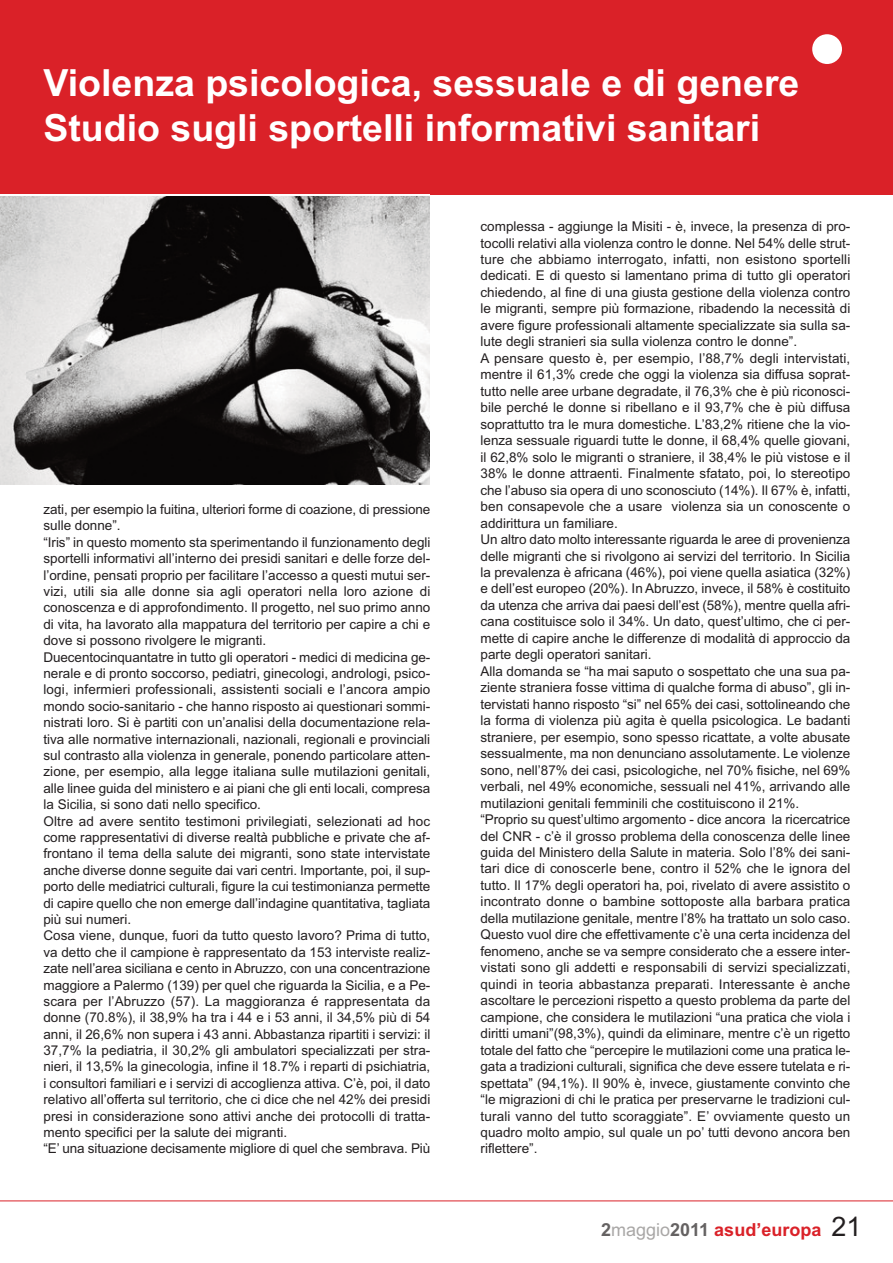
<style>
.page{position:relative;width:893px;height:1263px;background:#fff}
.page>*{position:absolute;margin:0;border:0;box-sizing:border-box;transform-origin:0 0}
.t1{font:700 37.5px/45px "Arial";color:#fff}
.t2{font:700 18px "Arial";color:#da2128}
.t3{font:13.5px/16.5px "Arial";color:#231f20}
.s1{color:#656262}
.s2{font-weight:400;color:#a9a7a6}
.s3{font-weight:400;font-size:27px;color:#231f20}
</style>
<div class="page">
<div style="left:0;top:0;width:892px;height:194px;background:#da2128"></div>
<div style="left:812px;top:34px;width:30px;height:30px;background:#fff;border-radius:50%"></div>
<img style="left:0;top:196px;width:429px;height:288px">
<hr style="left:0;top:1201px;width:892px;height:1px;background:#da2128">
<h1 class="t1" style="left:43px;top:64px;width:757px">Violenza psicologica, sessuale e di genere<br>Studio sugli sportelli informativi sanitari</h1>
<p class="t3" style="left:43px;top:502px;width:388px">zati, per esempio la fuitina, ulteriori forme di coazione, di pressione sulle donne”.<br>“Iris” in questo momento sta sperimentando il funzionamento degli sportelli informativi all’interno dei presidi sanitari e delle forze del&shy;l’ordine, pensati proprio per facilitare l’accesso a questi mutui ser&shy;vizi, utili sia alle donne sia agli operatori nella loro azione di conoscenza e di approfondimento. Il progetto, nel suo primo anno di vita, ha lavorato alla mappatura del territorio per capire a chi e dove si possono rivolgere le migranti.<br>Duecentocinquantatre in tutto gli operatori - medici di medicina ge&shy;nerale e di pronto soccorso, pediatri, ginecologi, andrologi, psico&shy;logi, infermieri professionali, assistenti sociali e l’ancora ampio mondo socio-sanitario - che hanno risposto ai questionari sommi&shy;nistrati loro. Si è partiti con un’analisi della documentazione rela&shy;tiva alle normative internazionali, nazionali, regionali e provinciali sul contrasto alla violenza in generale, ponendo particolare atten&shy;zione, per esempio, alla legge italiana sulle mutilazioni genitali, alle linee guida del ministero e ai piani che gli enti locali, compresa la Sicilia, si sono dati nello specifico.<br>Oltre ad avere sentito testimoni privilegiati, selezionati ad hoc come rappresentativi di diverse realtà pubbliche e private che af&shy;frontano il tema della salute dei migranti, sono state intervistate anche diverse donne seguite dai vari centri. Importante, poi, il sup&shy;porto delle mediatrici culturali, figure la cui testimonianza permette di capire quello che non emerge dall’indagine quantitativa, tagliata più sui numeri.<br>Cosa viene, dunque, fuori da tutto questo lavoro? Prima di tutto, va detto che il campione è rappresentato da 153 interviste realiz&shy;zate nell’area siciliana e cento in Abruzzo, con una concentrazione maggiore a Palermo (139) per quel che riguarda la Sicilia, e a Pe&shy;scara per l’Abruzzo (57). La maggioranza é rappresentata da donne (70.8%), il 38,9% ha tra i 44 e i 53 anni, il 34,5% più di 54 anni, il 26,6% non supera i 43 anni. Abbastanza ripartiti i servizi: il 37,7% la pediatria, il 30,2% gli ambulatori specializzati per stra&shy;nieri, il 13,5% la ginecologia, infine il 18.7% i reparti di psichiatria, i consultori familiari e i servizi di accoglienza attiva. C’è, poi, il dato relativo all’offerta sul territorio, che ci dice che nel 42% dei presidi presi in considerazione sono attivi anche dei protocolli di tratta&shy;mento specifici per la salute dei migranti.<br>“E’ una situazione decisamente migliore di quel che sembrava. Più</p>
<p class="t3" style="left:480px;top:219px;width:371px">complessa - aggiunge la Misiti - è, invece, la presenza di pro&shy;tocolli relativi alla violenza contro le donne. Nel 54% delle strut&shy;ture che abbiamo interrogato, infatti, non esistono sportelli dedicati. E di questo si lamentano prima di tutto gli operatori chiedendo, al fine di una giusta gestione della violenza contro le migranti, sempre più formazione, ribadendo la necessità di avere figure professionali altamente specializzate sia sulla sa&shy;lute degli stranieri sia sulla violenza contro le donne”.<br>A pensare questo è, per esempio, l’88,7% degli intervistati, mentre il 61,3% crede che oggi la violenza sia diffusa soprat&shy;tutto nelle aree urbane degradate, il 76,3% che è più riconosci&shy;bile perché le donne si ribellano e il 93,7% che è più diffusa soprattutto tra le mura domestiche. L’83,2% ritiene che la vio&shy;lenza sessuale riguardi tutte le donne, il 68,4% quelle giovani, il 62,8% solo le migranti o straniere, il 38,4% le più vistose e il 38% le donne attraenti. Finalmente sfatato, poi, lo stereotipo che l’abuso sia opera di uno sconosciuto (14%). Il 67% è, infatti, ben consapevole che a usare violenza sia un conoscente o addirittura un familiare.<br>Un altro dato molto interessante riguarda le aree di provenienza delle migranti che si rivolgono ai servizi del territorio. In Sicilia la prevalenza è africana (46%), poi viene quella asiatica (32%) e dell’est europeo (20%). In Abruzzo, invece, il 58% è costituito da utenza che arriva dai paesi dell’est (58%), mentre quella afri&shy;cana costituisce solo il 34%. Un dato, quest’ultimo, che ci per&shy;mette di capire anche le differenze di modalità di approccio da parte degli operatori sanitari.<br>Alla domanda se “ha mai saputo o sospettato che una sua pa&shy;ziente straniera fosse vittima di qualche forma di abuso”, gli in&shy;tervistati hanno risposto “si” nel 65% dei casi, sottolineando che la forma di violenza più agita è quella psicologica. Le badanti straniere, per esempio, sono spesso ricattate, a volte abusate sessualmente, ma non denunciano assolutamente. Le violenze sono, nell’87% dei casi, psicologiche, nel 70% fisiche, nel 69% verbali, nel 49% economiche, sessuali nel 41%, arrivando alle mutilazioni genitali femminili che costituiscono il 21%.<br>“Proprio su quest’ultimo argomento - dice ancora la ricercatrice del CNR - c’è il grosso problema della conoscenza delle linee guida del Ministero della Salute in materia. Solo l’8% dei sani&shy;tari dice di conoscerle bene, contro il 52% che le ignora del tutto. Il 17% degli operatori ha, poi, rivelato di avere assistito o incontrato donne o bambine sottoposte alla barbara pratica della mutilazione genitale, mentre l’8% ha trattato un solo caso.<br>Questo vuol dire che effettivamente c’è una certa incidenza del fenomeno, anche se va sempre considerato che a essere inter&shy;vistati sono gli addetti e responsabili di servizi specializzati, quindi in teoria abbastanza preparati. Interessante è anche ascoltare le percezioni rispetto a questo problema da parte del campione, che considera le mutilazioni “una pratica che viola i diritti umani”(98,3%), quindi da eliminare, mentre c’è un rigetto totale del fatto che “percepire le mutilazioni come una pratica le&shy;gata a tradizioni culturali, significa che deve essere tutelata e ri&shy;spettata” (94,1%). Il 90% è, invece, giustamente convinto che “le migrazioni di chi le pratica per preservarne le tradizioni cul&shy;turali vanno del tutto scoraggiate”. E’ ovviamente questo un quadro molto ampio, sul quale un po’ tutti devono ancora ben riflettere”.</p>
<h2 class="t2" style="left:601px;top:1223px;width:262px"><span class="s1">2</span><span class="s2">maggio</span><span class="s1">2011</span> asud’europa <span class="s3">21</span></h2>
</div>
